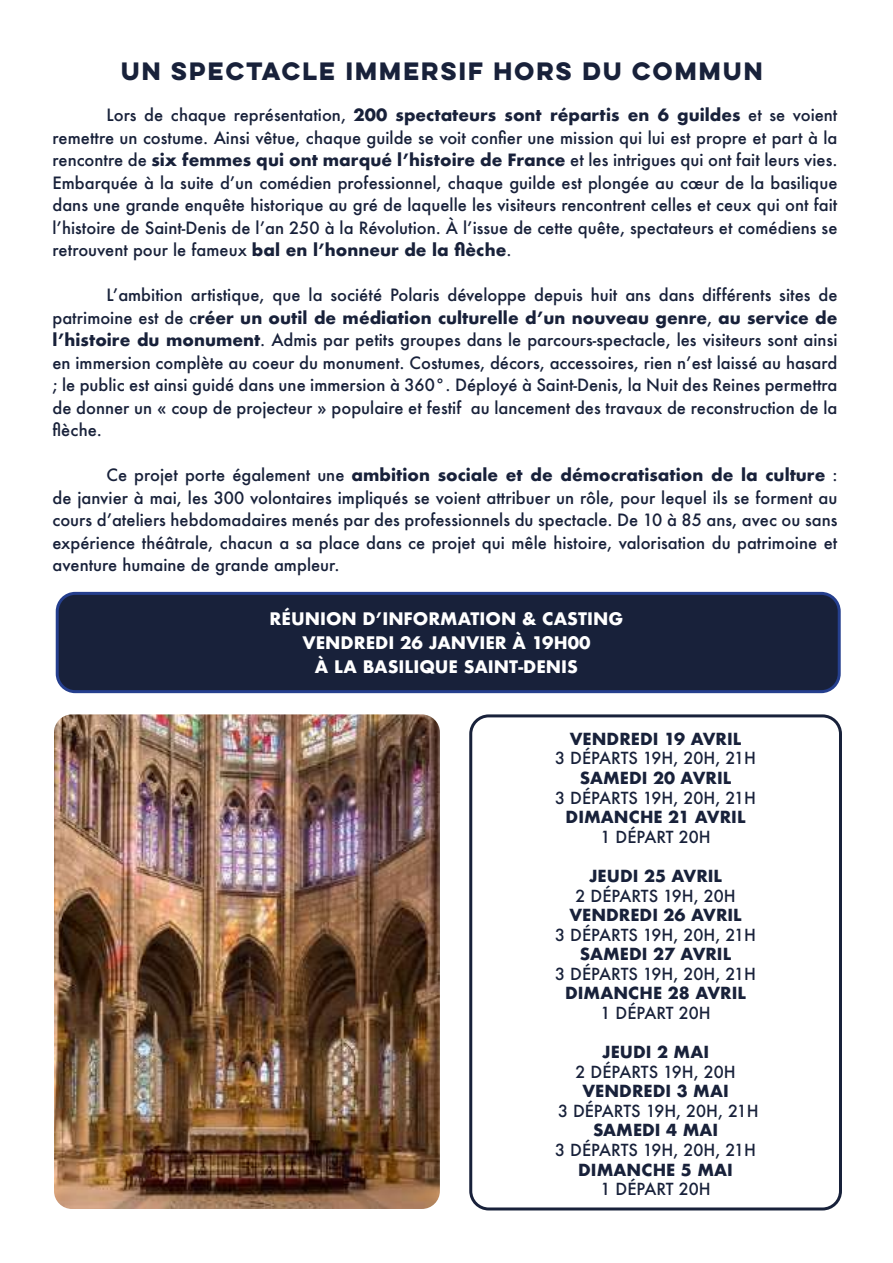
<style>
.page{position:relative;width:893px;height:1263px;background:#fff}
.page>*{position:absolute;margin:0;border:0;box-sizing:border-box;transform-origin:0 0}
.t1{font:700 22.5px "Lulo Clean W01 One";letter-spacing:-.13em;color:#18213a}
.t2{font:700 16.8px/24px "Futura";color:#fff;text-align:center}
.t3{font:500 16.5px/22.5px "Futura";color:#18213a;text-align:justify}
.t4{font:500 16.2px "Futura";color:#18213a}
.t5{font:700 16.2px "Futura";color:#18213a}
.s1{font-weight:700}
</style>
<div class="page">
<div style="left:469px;top:714px;width:373px;height:496px;border:3px solid #18213a;border-radius:18px"></div>
<img style="left:54px;top:714px;width:386px;height:495px">
<div style="left:57px;top:593px;width:782px;height:99px;background:#18213a;border-radius:18px"></div>
<div style="left:56px;top:592px;width:785px;height:101px;border:3px solid #253f8e;border-radius:18px"></div>
<h1 class="t1" style="left:121px;top:55px;width:648px">UN SPECTACLE IMMERSIF HORS DU COMMUN</h1>
<p class="t3" style="left:52px;top:103px;width:786px;text-indent:54px">Lors de chaque représentation, <span class="s1">200 spectateurs sont répartis en 6 guildes</span> et se voient remettre un costume. Ainsi vêtue, chaque guilde se voit confier une mission qui lui est propre et part à la rencontre de <span class="s1">six femmes qui ont marqué l’histoire de France</span> et les intrigues qui ont fait leurs vies.<br>Embarquée à la suite d’un comédien professionnel, chaque guilde est plongée au cœur de la basilique dans une grande enquête historique au gré de laquelle les visiteurs rencontrent celles et ceux qui ont fait l’histoire de Saint-Denis de l’an 250 à la Révolution. À l’issue de cette quête, spectateurs et comédiens se retrouvent pour le fameux <span class="s1">bal en l’honneur de la flèche</span>.</p>
<p class="t3" style="left:52px;top:283px;width:786px;text-indent:54px">L’ambition artistique, que la société Polaris développe depuis huit ans dans différents sites de patrimoine est de c<span class="s1">réer un outil de médiation culturelle d’un nouveau genre</span>, <span class="s1">au service de l’histoire du monument</span>. Admis par petits groupes dans le parcours-spectacle, les visiteurs sont ainsi en immersion complète au coeur du monument. Costumes, décors, accessoires, rien n’est laissé au hasard ; le public est ainsi guidé dans une immersion à 360°. Déployé à Saint-Denis, la Nuit des Reines permettra de donner un « coup de projecteur » populaire et festif au lancement des travaux de reconstruction de la flèche.</p>
<p class="t3" style="left:52px;top:463px;width:786px;text-indent:54px">Ce projet porte également une <span class="s1">ambition sociale et de démocratisation de la culture</span> : de janvier à mai, les 300 volontaires impliqués se voient attribuer un rôle, pour lequel ils se forment au cours d’ateliers hebdomadaires menés par des professionnels du spectacle. De 10 à 85 ans, avec ou sans expérience théâtrale, chacun a sa place dans ce projet qui mêle histoire, valorisation du patrimoine et aventure humaine de grande ampleur.</p>
<p class="t2" style="left:270px;top:606px;width:355px">RÉUNION D’INFORMATION &amp; CASTING<br>VENDREDI 26 JANVIER À 19H00<br>À LA BASILIQUE SAINT-DENIS</p>
<p class="t5" style="left:570px;top:727px;width:173px">VENDREDI 19 AVRIL</p>
<p class="t4" style="left:555px;top:747px;width:202px">3 DÉPARTS 19H, 20H, 21H</p>
<p class="t5" style="left:580px;top:766px;width:153px">SAMEDI 20 AVRIL</p>
<p class="t4" style="left:555px;top:786px;width:202px">3 DÉPARTS 19H, 20H, 21H</p>
<p class="t5" style="left:566px;top:805px;width:182px">DIMANCHE 21 AVRIL</p>
<p class="t4" style="left:601px;top:826px;width:112px">1 DÉPART 20H</p>
<p class="t5" style="left:589px;top:864px;width:135px">JEUDI 25 AVRIL</p>
<p class="t4" style="left:576px;top:884px;width:162px">2 DÉPARTS 19H, 20H</p>
<p class="t5" style="left:569px;top:903px;width:174px">VENDREDI 26 AVRIL</p>
<p class="t4" style="left:555px;top:923px;width:202px">3 DÉPARTS 19H, 20H, 21H</p>
<p class="t5" style="left:580px;top:942px;width:153px">SAMEDI 27 AVRIL</p>
<p class="t4" style="left:555px;top:963px;width:202px">3 DÉPARTS 19H, 20H, 21H</p>
<p class="t5" style="left:565px;top:981px;width:182px">DIMANCHE 28 AVRIL</p>
<p class="t4" style="left:601px;top:1002px;width:112px">1 DÉPART 20H</p>
<p class="t5" style="left:602px;top:1040px;width:109px">JEUDI 2 MAI</p>
<p class="t4" style="left:576px;top:1060px;width:162px">2 DÉPARTS 19H, 20H</p>
<p class="t5" style="left:582px;top:1079px;width:148px">VENDREDI 3 MAI</p>
<p class="t4" style="left:558px;top:1100px;width:202px">3 DÉPARTS 19H, 20H, 21H</p>
<p class="t5" style="left:593px;top:1118px;width:127px">SAMEDI 4 MAI</p>
<p class="t4" style="left:555px;top:1139px;width:202px">3 DÉPARTS 19H, 20H, 21H</p>
<p class="t5" style="left:578px;top:1158px;width:156px">DIMANCHE 5 MAI</p>
<p class="t4" style="left:601px;top:1178px;width:112px">1 DÉPART 20H</p>
</div>
